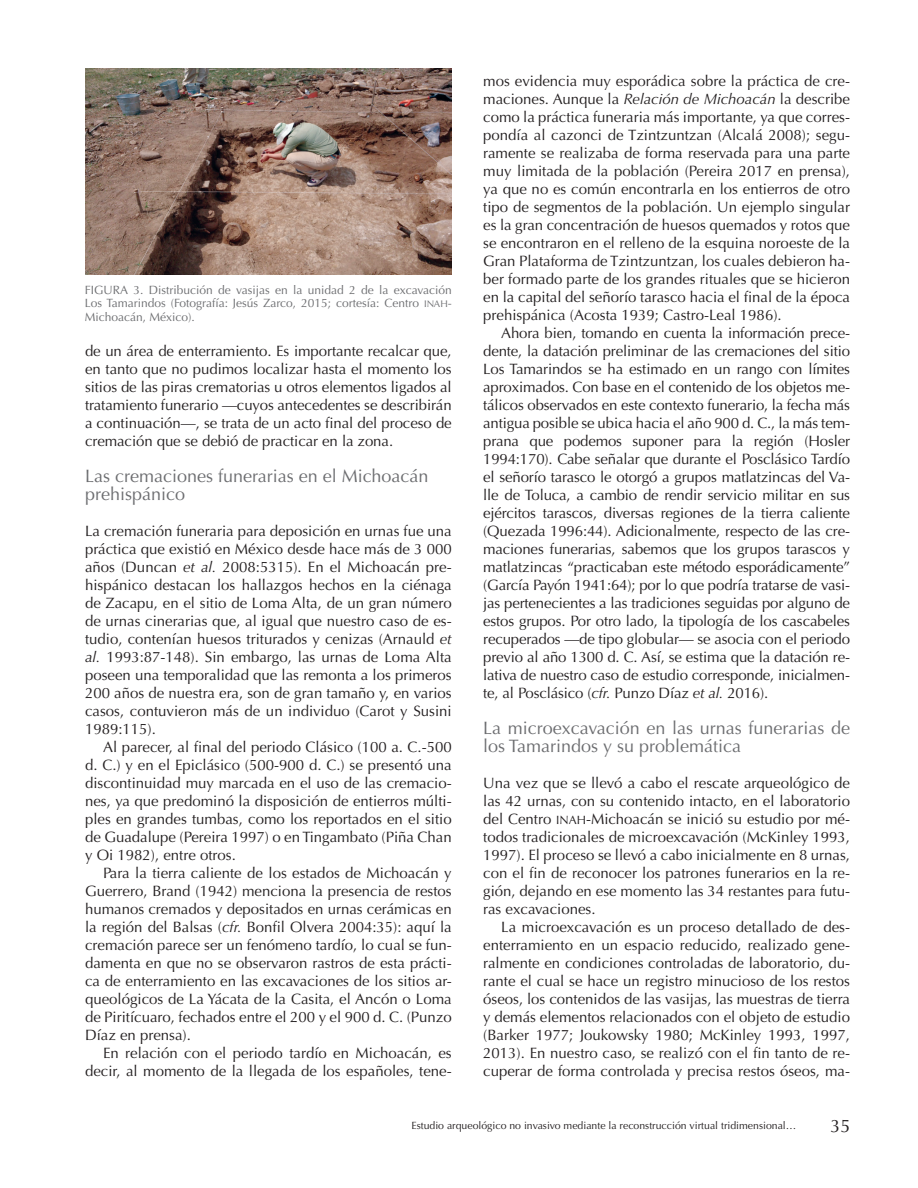
<style>
.page{position:relative;width:918px;height:1188px;background:#fff}
.page>*{position:absolute;margin:0;border:0;box-sizing:border-box;transform-origin:0 0}
.subtitulo_1{font:18px/18px "Optima LT Std";color:#6c6d70}
.t1{font:18px "Optima LT Std";color:#231f20}
.cuerpo_de_texto{font:15px/18px "Optima LT Std";color:#231f20;text-align:justify}
.primer_parrafo{font:15px/18px "Optima LT Std";color:#231f20;text-align:justify}
.pies-fotos{font:12px/13.5px "Optima LT Std";color:#6c6d70;text-align:justify}
.t2{font:10.5px "Optima LT Std";color:#231f20}
.s1{font-family:"Optima LT Std SC800";font-size:9.6px}
.s2{font-style:italic}
.s3{font-family:"Optima LT Std SC800";font-size:12px}
</style>
<div class="page">
<img style="left:86px;top:68px;width:366px;height:206px">
<p class="pies-fotos" style="left:85px;top:283px;width:368px">FIGURA 3. Distribución de vasijas en la unidad 2 de la excavación Los Tamarindos (Fotografía: Jesús Zarco, 2015; cortesía: Centro <span class="s1">INAH</span>-Michoacán, México).</p>
<p class="cuerpo_de_texto" style="left:85px;top:342px;width:368px">de un área de enterramiento. Es importante recalcar que, en tanto que no pudimos localizar hasta el momento los sitios de las piras crematorias u otros elementos ligados al tratamiento funerario —cuyos antecedentes se describirán a continuación—, se trata de un acto final del proceso de cremación que se debió de practicar en la zona.</p>
<p class="subtitulo_1" style="left:85px;top:467px;width:345px">Las cremaciones funerarias en el Michoacán</p>
<p class="subtitulo_1" style="left:85px;top:485px;width:102px">prehispánico</p>
<p class="primer_parrafo" style="left:85px;top:522px;width:368px">La cremación funeraria para deposición en urnas fue una práctica que existió en México desde hace más de 3 000 años (Duncan <span class="s2">et al.</span> 2008:5315). En el Michoacán pre&shy;hispánico destacan los hallazgos hechos en la ciénaga de Zacapu, en el sitio de Loma Alta, de un gran número de urnas cinerarias que, al igual que nuestro caso de es&shy;tudio, contenían huesos triturados y cenizas (Arnauld <span class="s2">et al.</span> 1993:87-148). Sin embargo, las urnas de Loma Alta poseen una temporalidad que las remonta a los primeros 200 años de nuestra era, son de gran tamaño y, en varios casos, contuvieron más de un individuo (Carot y Susini 1989:115).</p>
<p class="cuerpo_de_texto" style="left:85px;top:738px;width:368px;text-indent:18px">Al parecer, al final del periodo Clásico (100 a. C.-500 d. C.) y en el Epiclásico (500-900 d. C.) se presentó una discontinuidad muy marcada en el uso de las cremacio&shy;nes, ya que predominó la disposición de entierros múlti&shy;ples en grandes tumbas, como los reportados en el sitio de Guadalupe (Pereira 1997) o en Tingambato (Piña Chan y Oi 1982), entre otros.</p>
<p class="cuerpo_de_texto" style="left:85px;top:864px;width:368px;text-indent:18px">Para la tierra caliente de los estados de Michoacán y Guerrero, Brand (1942) menciona la presencia de restos humanos cremados y depositados en urnas cerámicas en la región del Balsas (<span class="s2">cfr.</span> Bonfil Olvera 2004:35): aquí la cremación parece ser un fenómeno tardío, lo cual se fun&shy;damenta en que no se observaron rastros de esta prácti&shy;ca de enterramiento en las excavaciones de los sitios ar&shy;queológicos de La Yácata de la Casita, el Ancón o Loma de Piritícuaro, fechados entre el 200 y el 900 d. C. (Punzo Díaz en prensa).</p>
<p class="cuerpo_de_texto" style="left:85px;top:1044px;width:368px;text-align:right">En relación con el periodo tardío en Michoacán, es decir, al momento de la llegada de los españoles, tene-</p>
<p class="cuerpo_de_texto" style="left:483px;top:72px;width:368px">mos evidencia muy esporádica sobre la práctica de cre&shy;maciones. Aunque la <span class="s2">Relación de Michoacán</span> la describe como la práctica funeraria más importante, ya que corres&shy;pondía al cazonci de Tzintzuntzan (Alcalá 2008); segu&shy;ramente se realizaba de forma reservada para una parte muy limitada de la población (Pereira 2017 en prensa), ya que no es común encontrarla en los entierros de otro tipo de segmentos de la población. Un ejemplo singular es la gran concentración de huesos quemados y rotos que se encontraron en el relleno de la esquina noroeste de la Gran Plataforma de Tzintzuntzan, los cuales debieron ha&shy;ber formado parte de los grandes rituales que se hicieron en la capital del señorío tarasco hacia el final de la época prehispánica (Acosta 1939; Castro-Leal 1986).</p>
<p class="cuerpo_de_texto" style="left:483px;top:324px;width:368px;text-indent:18px">Ahora bien, tomando en cuenta la información prece&shy;dente, la datación preliminar de las cremaciones del sitio Los Tamarindos se ha estimado en un rango con límites aproximados. Con base en el contenido de los objetos me&shy;tálicos observados en este contexto funerario, la fecha más antigua posible se ubica hacia el año 900 d. C., la más tem&shy;prana que podemos suponer para la región (Hosler 1994:170). Cabe señalar que durante el Posclásico Tardío el señorío tarasco le otorgó a grupos matlatzincas del Va&shy;lle de Toluca, a cambio de rendir servicio militar en sus ejércitos tarascos, diversas regiones de la tierra caliente (Quezada 1996:44). Adicionalmente, respecto de las cre&shy;maciones funerarias, sabemos que los grupos tarascos y matlatzincas “practicaban este método esporádicamente” (García Payón 1941:64); por lo que podría tratarse de vasi&shy;jas pertenecientes a las tradiciones seguidas por alguno de estos grupos. Por otro lado, la tipología de los cascabeles recuperados —de tipo globular— se asocia con el periodo previo al año 1300 d. C. Así, se estima que la datación re&shy;lativa de nuestro caso de estudio corresponde, inicialmen&shy;te, al Posclásico (<span class="s2">cfr.</span> Punzo Díaz <span class="s2">et al.</span> 2016).</p>
<p class="subtitulo_1" style="left:483px;top:719px;width:368px">La microexcavación en las urnas funerarias de los Tamarindos y su problemática</p>
<p class="primer_parrafo" style="left:483px;top:774px;width:368px">Una vez que se llevó a cabo el rescate arqueológico de las 42 urnas, con su contenido intacto, en el laboratorio del Centro <span class="s3">INAH</span>-Michoacán se inició su estudio por mé&shy;todos tradicionales de microexcavación (McKinley 1993, 1997). El proceso se llevó a cabo inicialmente en 8 urnas, con el fin de reconocer los patrones funerarios en la re&shy;gión, dejando en ese momento las 34 restantes para futu&shy;ras excavaciones.</p>
<p class="cuerpo_de_texto" style="left:483px;top:918px;width:368px;text-indent:18px">La microexcavación es un proceso detallado de des&shy;enterramiento en un espacio reducido, realizado gene&shy;ralmente en condiciones controladas de laboratorio, du&shy;rante el cual se hace un registro minucioso de los restos óseos, los contenidos de las vasijas, las muestras de tierra y demás elementos relacionados con el objeto de estudio (Barker 1977; Joukowsky 1980; McKinley 1993, 1997, 2013). En nuestro caso, se realizó con el fin tanto de re&shy;cuperar de forma controlada y precisa restos óseos, ma-</p>
<p class="t2" style="left:411px;top:1119px;width:386px">Estudio arqueológico no invasivo mediante la reconstrucción virtual tridimensional…</p>
<p class="t1" style="left:830px;top:1115px;width:22px">35</p>
</div>
